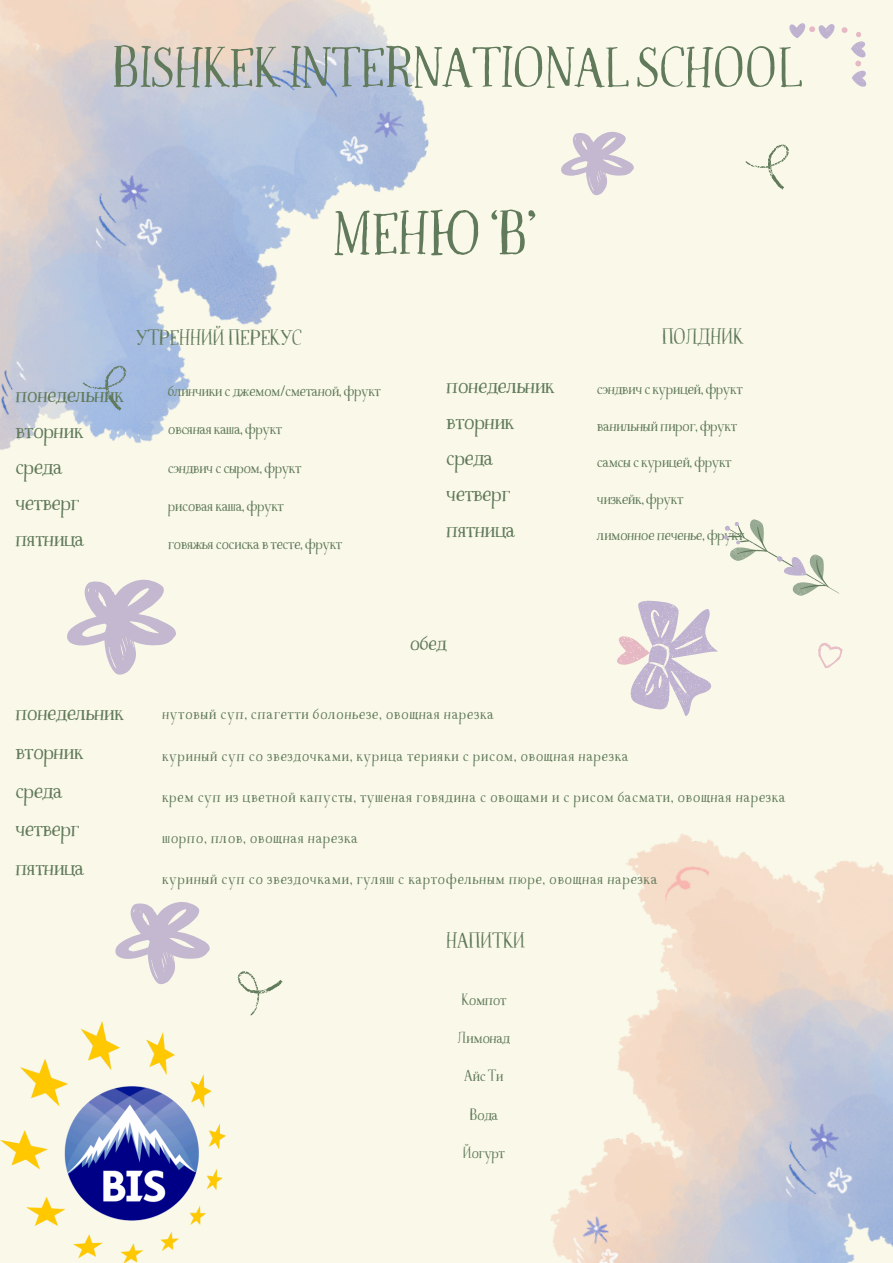
<style>
.page{position:relative;width:893px;height:1263px;background:#faf9e9}
.page>*{position:absolute;margin:0;border:0;box-sizing:border-box;transform-origin:0 0}
.t1{font:62.85px "Compotes Espresso";color:#617a5b}
.t2{font:58.5px "Compotes Espresso";color:#617a5b}
.t3{font:24.08px/36px "Compotes Espresso";color:#617a5b}
.t4{font:22.58px "Compotes Espresso";color:#617a5b}
.t5{font:16.58px "Compotes Espresso";letter-spacing:.06em;color:#617a5b}
.t6{font:16.58px "Compotes Espresso";color:#617a5b}
</style>
<div class="page">
<img style="left:0;top:0;width:429px;height:450px">
<img style="left:550px;top:834px;width:343px;height:429px">
<svg style="left:67px;top:579px;width:109px;height:96px"></svg>
<svg style="left:561px;top:131px;width:73px;height:64px"></svg>
<svg style="left:115px;top:902px;width:95px;height:82px"></svg>
<svg style="left:81px;top:352px;width:61px;height:59px;background:#a5bbda"></svg>
<svg style="left:745px;top:144px;width:44px;height:46px"></svg>
<svg style="left:237px;top:971px;width:46px;height:45px"></svg>
<img style="left:0;top:1021px;width:226px;height:242px">
<svg style="left:617px;top:519px;width:226px;height:197px"></svg>
<svg style="left:789px;top:23px;width:78px;height:64px"></svg>
<p class="t2" style="left:113px;top:34px;width:690px">BISHKEK INTERNATIONAL SCHOOL</p>
<h1 class="t4" style="left:136px;top:324px;width:167px">УТРЕННИЙ ПЕРЕКУС</h1>
<p class="t1" style="left:333px;top:198px;width:205px">МЕНЮ ‘B’</p>
<p class="t4" style="left:662px;top:324px;width:83px">ПОЛДНИК</p>
<p class="t3" style="left:16px;top:377px;width:109px">понедельник вторник среда четверг пятница</p>
<p class="t6" style="left:168px;top:381px;width:214px">блинчики с джемом/сметаной,фрукт</p>
<h1 class="t6" style="left:168px;top:419px;width:115px">овсянаякаша,фрукт</h1>
<h2 class="t6" style="left:168px;top:458px;width:135px">сэндвичссыром,фрукт</h2>
<h3 class="t6" style="left:168px;top:496px;width:117px">рисоваякаша,фрукт</h3>
<p class="t6" style="left:168px;top:534px;width:175px">говяжьясосискавтесте,фрукт</p>
<p class="t3" style="left:446px;top:368px;width:109px">понедельник вторник среда четверг пятница</p>
<p class="t6" style="left:597px;top:379px;width:147px">сэндвичскурицей,фрукт</p>
<p class="t6" style="left:597px;top:416px;width:141px">ванильный пирог,фрукт</p>
<h3 class="t6" style="left:597px;top:452px;width:136px">самсы скурицей,фрукт</h3>
<p class="t6" style="left:597px;top:489px;width:87px">чизкейк,фрукт</p>
<p class="t6" style="left:597px;top:525px;width:148px">лимонное печенье,фрукт</p>
<p class="t4" style="left:410px;top:629px;width:38px">обед</p>
<p class="t3" style="left:16px;top:694px;width:109px;line-height:38.8px">понедельник вторник среда четверг пятница</p>
<p class="t5" style="left:162px;top:704px;width:333px">нутовый суп, спагетти болоньезе, овощная нарезка</p>
<p class="t5" style="left:162px;top:745px;width:467px">куриный суп со звездочками, курица терияки с рисом, овощная нарезка</p>
<p class="t5" style="left:162px;top:787px;width:624px">крем суп из цветной капусты, тушеная говядина с овощами и с рисом басмати, овощная нарезка</p>
<p class="t5" style="left:162px;top:828px;width:197px">шорпо, плов, овощная нарезка</p>
<h3 class="t5" style="left:162px;top:869px;width:496px">куриный суп со звездочками, гуляш с картофельным пюре, овощная нарезка</h3>
<h3 class="t4" style="left:446px;top:928px;width:80px">НАПИТКИ</h3>
<p class="t5" style="left:462px;top:990px;width:46px">Компот</p>
<p class="t6" style="left:458px;top:1028px;width:54px">Лимонад</p>
<p class="t5" style="left:464px;top:1066px;width:40px">Айс Ти</p>
<p class="t5" style="left:470px;top:1104px;width:30px">Вода</p>
<p class="t5" style="left:463px;top:1143px;width:43px">Йогурт</p>
</div>
